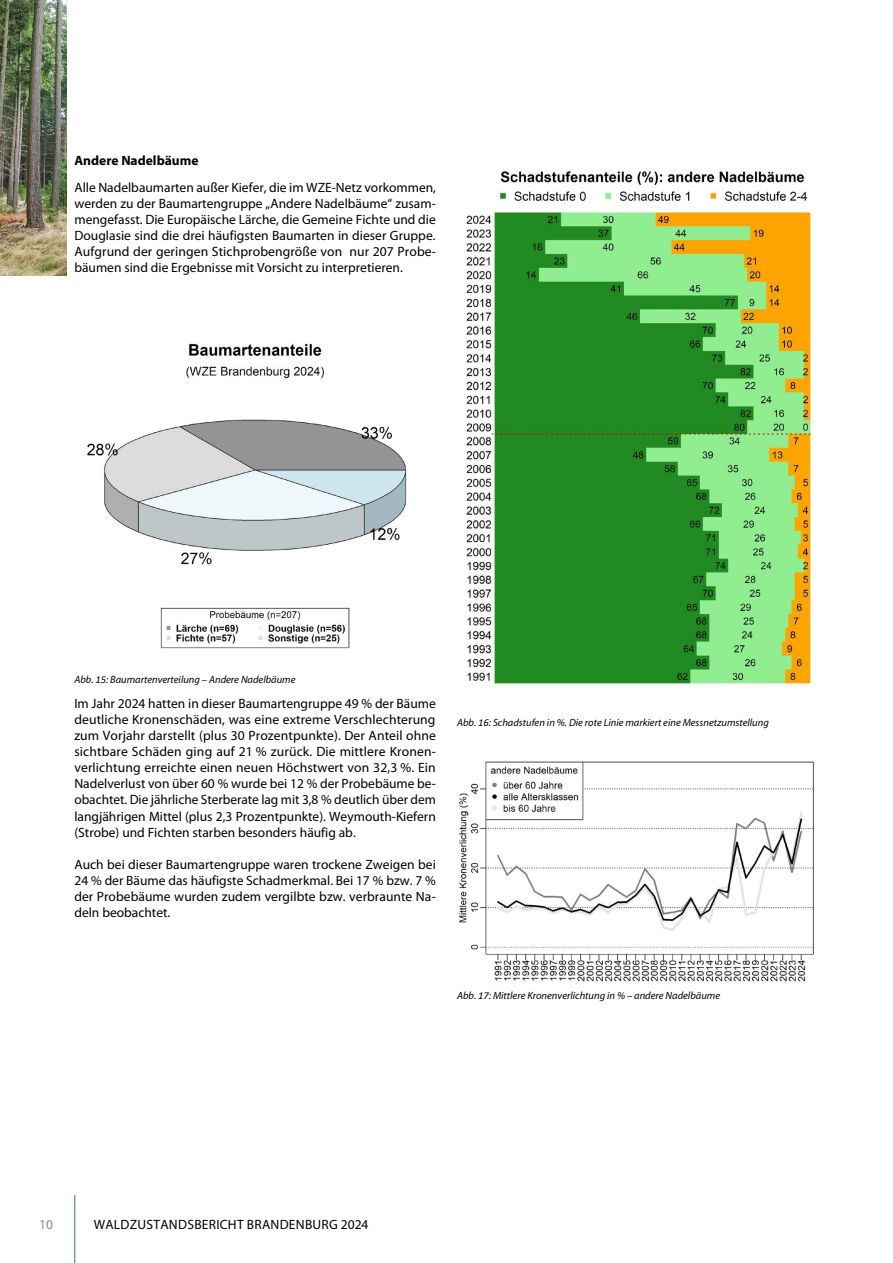
<style>
.page{position:relative;width:893px;height:1263px;background:#fff}
.page>*{position:absolute;margin:0;border:0;box-sizing:border-box;transform-origin:0 0}
.Fließtext_9pt_-_10_3{font:13.5px/16.2px "Myriad Pro";color:#000;text-align:justify}
.Fließtext_9pt_-_10_3-2{font:13.5px "Myriad Pro";letter-spacing:.02em;color:#000}
.Überschrift_2{font:700 13.5px "Myriad Pro";color:#000}
.t1{font:13.5px "Myriad Pro";color:#878988}
.Bildtext{font:italic 10.5px "Myriad Pro";color:#000}
.s1{font-family:"Calibri"}
</style>
<div class="page">
<hr style="left:74px;top:1195px;width:1px;height:68px;background:#3d7448">
<img style="left:87px;top:343px;width:320px;height:306px">
<img style="left:466px;top:171px;width:350px;height:514px">
<img style="left:457px;top:761px;width:357px;height:221px">
<img style="left:0;top:0;width:67px;height:275px">
<p class="Überschrift_2" style="left:74px;top:152px;width:126px">Andere Nadelbäume</p>
<p class="Fließtext_9pt_-_10_3" style="left:74px;top:179px;width:363px">Alle Nadelbaumarten außer Kiefer, die im WZE-Netz vorkommen, werden zu der Baumartengruppe „Andere Nadelbäume“ zusam&shy;mengefasst. Die Europäische Lärche, die Gemeine Fichte und die Douglasie sind die drei häufigsten Baumarten in dieser Gruppe.<br>Aufgrund der geringen Stichprobengröße von nur 207 Probe&shy;bäumen sind die Ergebnisse mit Vorsicht zu interpretieren.</p>
<p class="Bildtext" style="left:74px;top:672px;width:223px">Abb. <span class="s1">15</span>: Baumartenverteilung – Andere Nadelbäume</p>
<p class="Fließtext_9pt_-_10_3" style="left:74px;top:695px;width:363px">Im Jahr 2024 hatten in dieser Baumartengruppe 49 % der Bäume deutliche Kronenschäden, was eine extreme Verschlechterung zum Vorjahr darstellt (plus 30 Prozentpunkte). Der Anteil ohne sichtbare Schäden ging auf 21 % zurück. Die mittlere Kronen&shy;verlichtung erreichte einen neuen Höchstwert von 32,3 %. Ein Nadelverlust von über 60 % wurde bei 12 % der Probebäume be&shy;obachtet. Die jährliche Sterberate lag mit 3,8 % deutlich über dem langjährigen Mittel (plus 2,3 Prozentpunkte). Weymouth-Kiefern (Strobe) und Fichten starben besonders häufig ab.</p>
<p class="Fließtext_9pt_-_10_3" style="left:74px;top:856px;width:363px">Auch bei dieser Baumartengruppe waren trockene Zweigen bei 24 % der Bäume das häufigste Schadmerkmal. Bei 17 % bzw. 7 % der Probebäume wurden zudem vergilbte bzw. verbraunte Na&shy;deln beobachtet.</p>
<p class="Bildtext" style="left:457px;top:716px;width:313px">Abb. <span class="s1">16</span>: Schadstufen in %. Die rote Linie markiert eine Messnetzumstellung</p>
<p class="Bildtext" style="left:457px;top:989px;width:265px">Abb. <span class="s1">17</span>: Mittlere Kronenverlichtung in % – andere Nadelbäume</p>
<p class="t1" style="left:39px;top:1216px;width:15px">10</p>
<p class="Fließtext_9pt_-_10_3-2" style="left:94px;top:1216px;width:276px">WALDZUSTANDSBERICHT BRANDENBURG 2024</p>
</div>
